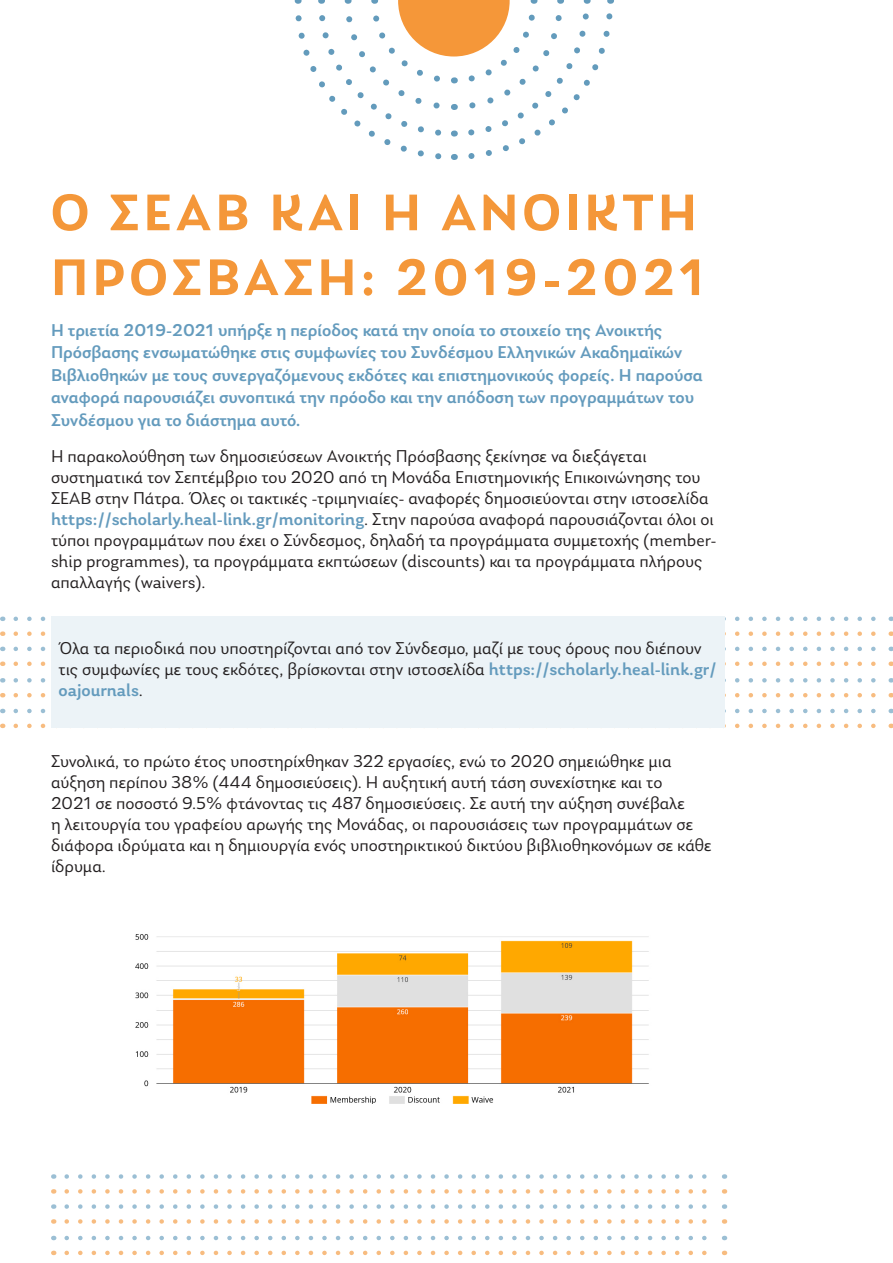
<style>
.page{position:relative;width:893px;height:1263px;background:#fff}
.page>*{position:absolute;margin:0;border:0;box-sizing:border-box;transform-origin:0 0}
.t1{font:600 54px/64.8px "Laca";letter-spacing:.075em;color:#f49739}
.t2{font:18px/21px "Laca";color:#231f20}
.t3{font:500 18px/22.5px "Laca";color:#649bbd}
.s1{font-weight:500;color:#649bbd}
</style>
<div class="page">
<svg style="left:294px;top:0;width:320px;height:160px"></svg>
<svg style="left:16px;top:678px;width:860px;height:4px"></svg>
<svg style="left:16px;top:693px;width:860px;height:4px"></svg>
<svg style="left:16px;top:709px;width:860px;height:4px"></svg>
<svg style="left:16px;top:724px;width:860px;height:4px"></svg>
<svg style="left:16px;top:647px;width:860px;height:4px"></svg>
<svg style="left:16px;top:661px;width:860px;height:5px"></svg>
<svg style="left:16px;top:617px;width:860px;height:4px"></svg>
<svg style="left:16px;top:631px;width:860px;height:5px"></svg>
<div style="left:51px;top:616px;width:673px;height:112px;background:#ecf3f7"></div>
<svg style="left:67px;top:1236px;width:640px;height:4px"></svg>
<svg style="left:67px;top:1250px;width:640px;height:5px"></svg>
<svg style="left:67px;top:1204px;width:640px;height:5px"></svg>
<svg style="left:67px;top:1219px;width:640px;height:5px"></svg>
<svg style="left:67px;top:1174px;width:640px;height:5px"></svg>
<svg style="left:67px;top:1189px;width:640px;height:5px"></svg>
<img style="left:135px;top:934px;width:514px;height:169px">
<p class="t1" style="left:51px;top:180px;width:656px">Ο ΣΕΑΒ ΚΑΙ Η ΑΝΟΙΚΤΗ<br>ΠΡΟΣΒΑΣΗ: 2019-2021</p>
<p class="t3" style="left:51px;top:318px;width:653px">Η τριετία 2019-2021 υπήρξε η περίοδος κατά την οποία το στοιχείο της Ανοικτής Πρόσβασης ενσωματώθηκε στις συμφωνίες του Συνδέσμου Ελληνικών Ακαδημαϊκών Βιβλιοθηκών με τους συνεργαζόμενους εκδότες και επιστημονικούς φορείς. Η παρούσα αναφορά παρουσιάζει συνοπτικά την πρόοδο και την απόδοση των προγραμμάτων του Συνδέσμου για το διάστημα αυτό.</p>
<p class="t2" style="left:51px;top:446px;width:667px">Η παρακολούθηση των δημοσιεύσεων Ανοικτής Πρόσβασης ξεκίνησε να διεξάγεται συστηματικά τον Σεπτέμβριο του 2020 από τη Μονάδα Επιστημονικής Επικοινώνησης του ΣΕΑΒ στην Πάτρα. Όλες οι τακτικές -τριμηνιαίες- αναφορές δημοσιεύονται στην ιστοσελίδα <span class="s1">https://scholarly.heal-link.gr/monitoring</span>. Στην παρούσα αναφορά παρουσιάζονται όλοι οι τύποι προγραμμάτων που έχει ο Σύνδεσμος, δηλαδή τα προγράμματα συμμετοχής (member&shy;ship programmes), τα προγράμματα εκπτώσεων (discounts) και τα προγράμματα πλήρους απαλλαγής (waivers).</p>
<p class="t2" style="left:58px;top:638px;width:660px">Όλα τα περιοδικά που υποστηρίζονται από τον Σύνδεσμο, μαζί με τους όρους που διέπουν τις συμφωνίες με τους εκδότες, βρίσκονται στην ιστοσελίδα <span class="s1">https://scholarly.heal-link.gr/ oajournals</span>.</p>
<p class="t2" style="left:51px;top:751px;width:662px">Συνολικά, το πρώτο έτος υποστηρίχθηκαν 322 εργασίες, ενώ το 2020 σημειώθηκε μια αύξηση περίπου 38% (444 δημοσιεύσεις). Η αυξητική αυτή τάση συνεχίστηκε και το<br>2021 σε ποσοστό 9.5% φτάνοντας τις 487 δημοσιεύσεις. Σε αυτή την αύξηση συνέβαλε<br>η λειτουργία του γραφείου αρωγής της Μονάδας, οι παρουσιάσεις των προγραμμάτων σε διάφορα ιδρύματα και η δημιουργία ενός υποστηρικτικού δικτύου βιβλιοθηκονόμων σε κάθε ίδρυμα.</p>
</div>
